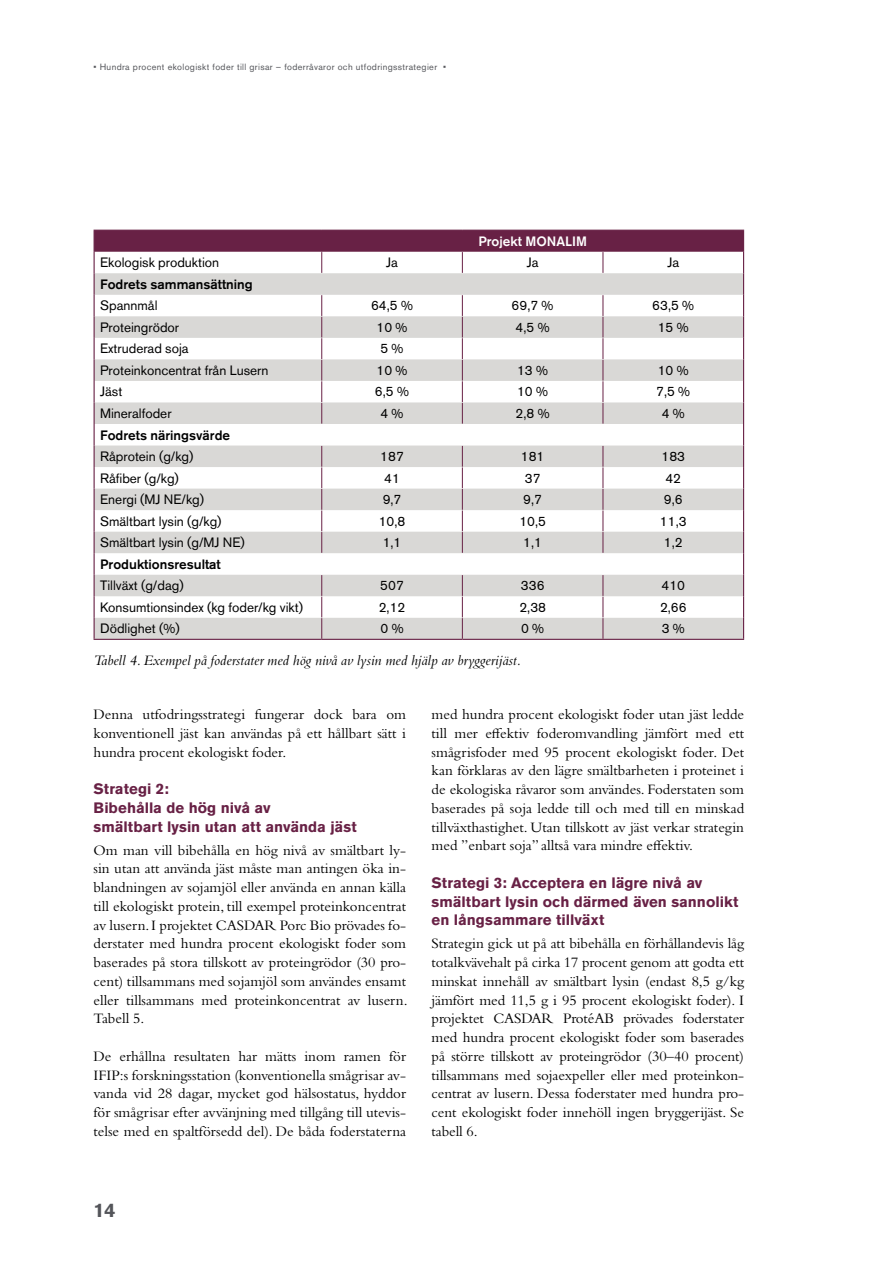
<style>
.page{position:relative;width:893px;height:1263px;background:#fff}
.page>*{position:absolute;margin:0;border:0;box-sizing:border-box;transform-origin:0 0}
.t1{font:700 19.5px "Akzidenz Grotesk BQ";color:#54555a}
.t2{font:15px/18.8px "Bembo Std";color:#000;text-align:justify}
.t3{font:700 15px/18.8px "Akzidenz Grotesk BQ";color:#682145}
.t4{font:italic 15px "Bembo Std";color:#000}
.t5{font:13.5px "Akzidenz Grotesk BQ";color:#000}
.t6{font:500 13.5px "Akzidenz Grotesk BQ";color:#000}
.t7{font:500 13.5px "Akzidenz Grotesk BQ";color:#fff}
.t8{font:9px "Akzidenz Grotesk BQ";letter-spacing:.04em;color:#54555a}
</style>
<div class="page">
<hr style="left:94px;top:639px;width:228px;height:1px;background:#682145">
<hr style="left:322px;top:639px;width:140px;height:1px;background:#682145">
<hr style="left:462px;top:639px;width:141px;height:1px;background:#682145">
<hr style="left:603px;top:639px;width:141px;height:1px;background:#682145">
<svg style="left:94px;top:230px;width:650px;height:409px"></svg>
<p class="t8" style="left:94px;top:62px;width:354px">• Hundra procent ekologiskt foder till grisar – foderråvaror och utfodringsstrategier •</p>
<p class="t7" style="left:478px;top:233px;width:110px">Projekt MONALIM</p>
<p class="t5" style="left:100px;top:255px;width:121px">Ekologisk produktion</p>
<p class="t5" style="left:386px;top:255px;width:13px">Ja</p>
<p class="t5" style="left:527px;top:255px;width:13px">Ja</p>
<p class="t5" style="left:667px;top:255px;width:13px">Ja</p>
<p class="t6" style="left:100px;top:276px;width:154px">Fodrets sammansättning</p>
<p class="t5" style="left:100px;top:298px;width:59px">Spannmål</p>
<p class="t5" style="left:371px;top:298px;width:44px">64,5 %</p>
<p class="t5" style="left:512px;top:298px;width:44px">69,7 %</p>
<p class="t5" style="left:652px;top:298px;width:44px">63,5 %</p>
<p class="t5" style="left:100px;top:319px;width:81px">Proteingrödor</p>
<p class="t5" style="left:376px;top:319px;width:33px">10 %</p>
<p class="t5" style="left:516px;top:319px;width:36px">4,5 %</p>
<p class="t5" style="left:658px;top:319px;width:33px">15 %</p>
<p class="t5" style="left:100px;top:341px;width:90px">Extruderad soja</p>
<p class="t5" style="left:380px;top:341px;width:25px">5%</p>
<p class="t5" style="left:100px;top:362px;width:170px">Proteinkoncentrat från Lusern</p>
<p class="t5" style="left:376px;top:362px;width:33px">10 %</p>
<p class="t5" style="left:517px;top:362px;width:33px">13 %</p>
<p class="t5" style="left:658px;top:362px;width:33px">10 %</p>
<p class="t5" style="left:100px;top:384px;width:24px">Jäst</p>
<p class="t5" style="left:375px;top:384px;width:36px">6,5 %</p>
<p class="t5" style="left:517px;top:384px;width:33px">10 %</p>
<p class="t5" style="left:656px;top:384px;width:36px">7,5 %</p>
<p class="t5" style="left:100px;top:405px;width:73px">Mineralfoder</p>
<p class="t5" style="left:380px;top:405px;width:25px">4%</p>
<p class="t5" style="left:516px;top:405px;width:36px">2,8 %</p>
<p class="t5" style="left:662px;top:405px;width:25px">4%</p>
<p class="t6" style="left:100px;top:426px;width:132px">Fodrets näringsvärde</p>
<p class="t5" style="left:100px;top:448px;width:95px">Råprotein (g/kg)</p>
<p class="t5" style="left:380px;top:448px;width:25px">187</p>
<p class="t5" style="left:521px;top:448px;width:25px">181</p>
<p class="t5" style="left:661px;top:448px;width:25px">183</p>
<p class="t5" style="left:100px;top:470px;width:80px">Råfiber (g/kg)</p>
<p class="t5" style="left:384px;top:470px;width:17px">41</p>
<p class="t5" style="left:525px;top:470px;width:17px">37</p>
<p class="t5" style="left:665px;top:470px;width:17px">42</p>
<p class="t5" style="left:100px;top:491px;width:105px">Energi (MJ NE/kg)</p>
<p class="t5" style="left:383px;top:491px;width:20px">9,7</p>
<p class="t5" style="left:523px;top:491px;width:20px">9,7</p>
<p class="t5" style="left:664px;top:491px;width:20px">9,6</p>
<p class="t5" style="left:100px;top:513px;width:123px">Smältbart lysin (g/kg)</p>
<p class="t5" style="left:379px;top:513px;width:28px">10,8</p>
<p class="t5" style="left:519px;top:513px;width:28px">10,5</p>
<p class="t5" style="left:660px;top:513px;width:28px">11,3</p>
<p class="t5" style="left:100px;top:534px;width:146px">Smältbart lysin (g/MJ NE)</p>
<p class="t5" style="left:383px;top:534px;width:20px">1,1</p>
<p class="t5" style="left:523px;top:534px;width:20px">1,1</p>
<p class="t5" style="left:664px;top:534px;width:20px">1,2</p>
<p class="t6" style="left:100px;top:556px;width:122px">Produktionsresultat</p>
<p class="t5" style="left:100px;top:577px;width:85px">Tillväxt (g/dag)</p>
<p class="t5" style="left:380px;top:577px;width:25px">507</p>
<p class="t5" style="left:521px;top:577px;width:25px">336</p>
<p class="t5" style="left:661px;top:577px;width:25px">410</p>
<p class="t5" style="left:100px;top:599px;width:204px">Konsumtionsindex (kg foder/kg vikt)</p>
<p class="t5" style="left:379px;top:599px;width:28px">2,12</p>
<p class="t5" style="left:519px;top:599px;width:28px">2,38</p>
<p class="t5" style="left:660px;top:599px;width:28px">2,66</p>
<p class="t5" style="left:100px;top:621px;width:81px">Dödlighet (%)</p>
<p class="t5" style="left:380px;top:621px;width:25px">0%</p>
<p class="t5" style="left:521px;top:621px;width:25px">0%</p>
<p class="t5" style="left:662px;top:621px;width:25px">3%</p>
<p class="t4" style="left:94px;top:651px;width:429px">Tabell 4. Exempel på foderstater med hög nivå av lysin med hjälp av bryggerijäst.</p>
<p class="t2" style="left:94px;top:705px;width:314px">Denna utfodringsstrategi fungerar dock bara om konventionell jäst kan användas på ett hållbart sätt i hundra procent ekologiskt foder.</p>
<p class="t3" style="left:94px;top:779px;width:265px">Strategi 2:<br>Bibehålla de hög nivå av<br>smältbart lysin utan att använda jäst</p>
<p class="t2" style="left:94px;top:840px;width:315px">Om man vill bibehålla en hög nivå av smältbart ly&shy;sin utan att använda jäst måste man antingen öka in&shy;blandningen av sojamjöl eller använda en annan källa till ekologiskt protein, till exempel proteinkoncentrat av lusern. I projektet CASDAR Porc Bio prövades fo&shy;derstater med hundra procent ekologiskt foder som baserades på stora tillskott av proteingrödor (30 pro&shy;cent) tillsammans med sojamjöl som användes ensamt eller tillsammans med proteinkoncentrat av lusern.<br>Tabell 5.</p>
<p class="t2" style="left:94px;top:1046px;width:314px">De erhållna resultaten har mätts inom ramen för IFIP:s forskningsstation (konventionella smågrisar av&shy;vanda vid 28 dagar, mycket god hälsostatus, hyddor för smågrisar efter avvänjning med tillgång till utevis&shy;telse med en spaltförsedd del). De båda foderstaterna</p>
<p class="t2" style="left:432px;top:705px;width:314px">med hundra procent ekologiskt foder utan jäst ledde till mer effektiv foderomvandling jämfört med ett smågrisfoder med 95 procent ekologiskt foder. Det kan förklaras av den lägre smältbarheten i proteinet i de ekologiska råvaror som användes. Foderstaten som baserades på soja ledde till och med till en minskad tillväxthastighet. Utan tillskott av jäst verkar strategin med ”enbart soja” alltså vara mindre effektiv.</p>
<p class="t3" style="left:432px;top:873px;width:308px">Strategi 3: Acceptera en lägre nivå av smältbart lysin och därmed även sannolikt en långsammare tillväxt</p>
<p class="t2" style="left:432px;top:934px;width:314px">Strategin gick ut på att bibehålla en förhållandevis låg totalkvävehalt på cirka 17 procent genom att godta ett minskat innehåll av smältbart lysin (endast 8,5 g/kg jämfört med 11,5 g i 95 procent ekologiskt foder). I projektet CASDAR ProtéAB prövades foderstater med hundra procent ekologiskt foder som baserades på större tillskott av proteingrödor (30–40 procent) tillsammans med sojaexpeller eller med proteinkon&shy;centrat av lusern. Dessa foderstater med hundra pro&shy;cent ekologiskt foder innehöll ingen bryggerijäst. Se tabell 6.</p>
<h1 class="t1" style="left:94px;top:1198px;width:23px">14</h1>
</div>
